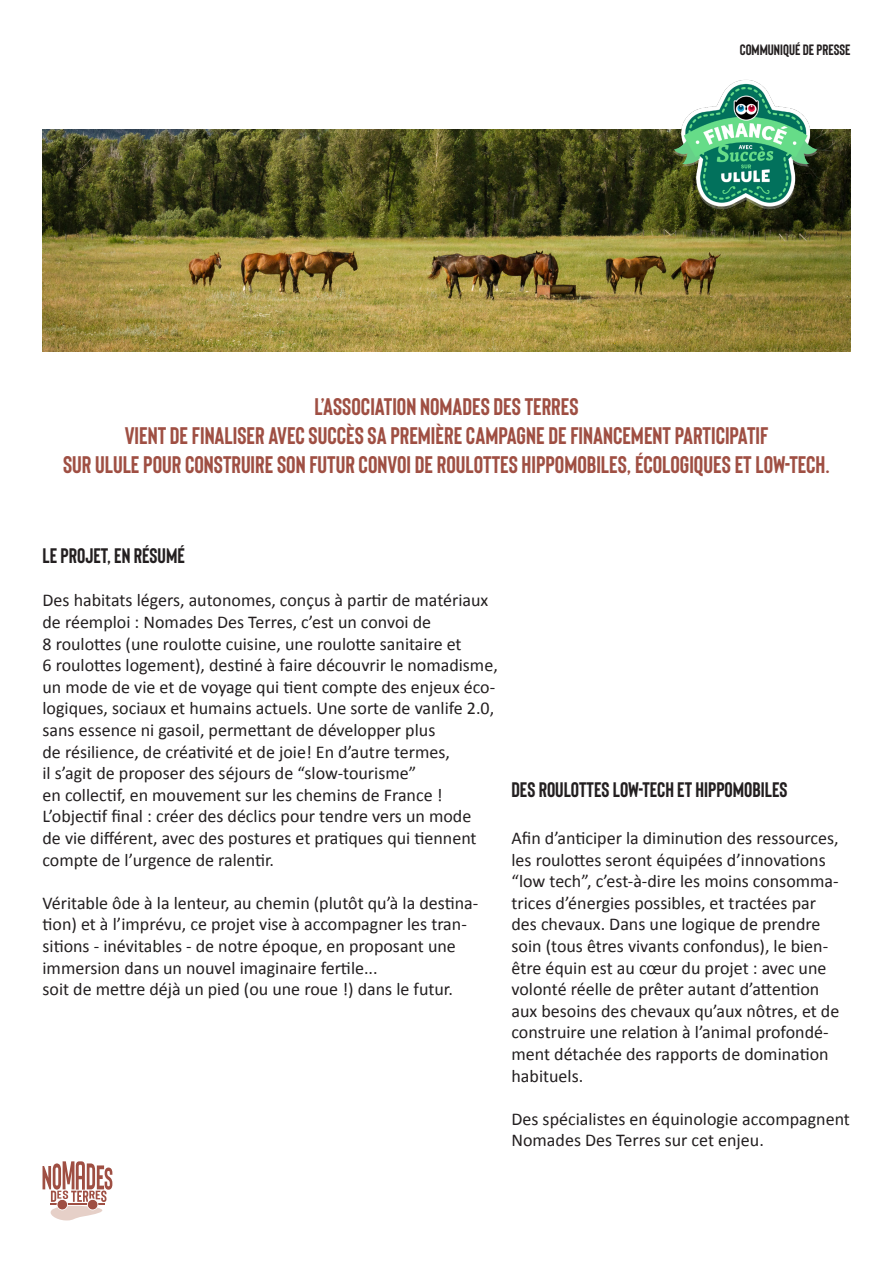
<style>
.page{position:relative;width:893px;height:1263px;background:#fff}
.page>*{position:absolute;margin:0;border:0;box-sizing:border-box;transform-origin:0 0}
.t1{font:700 24px "Bison";color:#9f4f43}
.t2{font:700 21px "Bison";color:#231f20}
.t3{font:18px/21.6px "Calibri";color:#231f20}
.t4{font:700 15px "Bison";color:#231f20}
</style>
<div class="page">
<img style="left:43px;top:130px;width:807px;height:221px">
<img style="left:672px;top:79px;width:148px;height:139px">
<svg style="left:43px;top:1161px;width:69px;height:59px"></svg>
<p class="t4" style="left:740px;top:41px;width:112px">COMMUNIQUÉ DE PRESSE</p>
<p class="t1" style="left:314px;top:394px;width:266px">L’ASSOCIATION NOMADES DES TERRES</p>
<p class="t1" style="left:125px;top:422px;width:645px">VIENT DE FINALISER AVEC SUCCÈS SA PREMIÈRE CAMPAGNE DE FINANCEMENT PARTICIPATIF</p>
<p class="t1" style="left:63px;top:451px;width:768px">SUR ULULE POUR CONSTRUIRE SON FUTUR CONVOI DE ROULOTTES HIPPOMOBILES, ÉCOLOGIQUES ET LOW-TECH.</p>
<p class="t2" style="left:43px;top:544px;width:144px">LE PROJET, EN RÉSUMÉ</p>
<p class="t3" style="left:43px;top:589px;width:447px">Des habitats légers, autonomes, conçus à partir de matériaux de réemploi : Nomades Des Terres, c’est un convoi de</p>
<p class="t3" style="left:43px;top:632px;width:421px">8 roulottes (une roulotte cuisine, une roulotte sanitaire et</p>
<p class="t3" style="left:43px;top:654px;width:457px">6 roulottes logement), destiné à faire découvrir le nomadisme, un mode de vie et de voyage qui tient compte des enjeux éco&shy;logiques, sociaux et humains actuels. Une sorte de vanlife 2.0, sans essence ni gasoil, permettant de développer plus</p>
<p class="t3" style="left:43px;top:740px;width:409px">de résilience, de créativité et de joie! En d’autre termes,</p>
<p class="t3" style="left:43px;top:762px;width:375px">il s’agit de proposer des séjours de “slow-tourisme”</p>
<p class="t3" style="left:43px;top:784px;width:402px">en collectif, en mouvement sur les chemins de France !</p>
<p class="t3" style="left:43px;top:805px;width:436px">L’objectif final : créer des déclics pour tendre vers un mode de vie différent, avec des postures et pratiques qui tiennent compte de l’urgence de ralentir.</p>
<p class="t3" style="left:43px;top:892px;width:437px">Véritable ôde à la lenteur, au chemin (plutôt qu’à la destina&shy;tion) et à l’imprévu, ce projet vise à accompagner les tran&shy;sitions - inévitables - de notre époque, en proposant une immersion dans un nouvel imaginaire fertile...</p>
<p class="t3" style="left:43px;top:978px;width:412px">soit de mettre déjà un pied (ou une roue !) dans le futur.</p>
<p class="t2" style="left:511px;top:778px;width:278px">DES ROULOTTES LOW-TECH ET HIPPOMOBILES</p>
<p class="t3" style="left:511px;top:827px;width:329px">Afin d’anticiper la diminution des ressources, les roulottes seront équipées d’innovations “low tech”, c’est-à-dire les moins consomma&shy;trices d’énergies possibles, et tractées par des chevaux. Dans une logique de prendre soin (tous êtres vivants confondus), le bien&shy;être équin est au cœur du projet : avec une volonté réelle de prêter autant d’attention aux besoins des chevaux qu’aux nôtres, et de construire une relation à l’animal profondé&shy;ment détachée des rapports de domination habituels.</p>
<p class="t3" style="left:511px;top:1107px;width:340px">Des spécialistes en équinologie accompagnent<br>Nomades Des Terres sur cet enjeu.</p>
</div>
